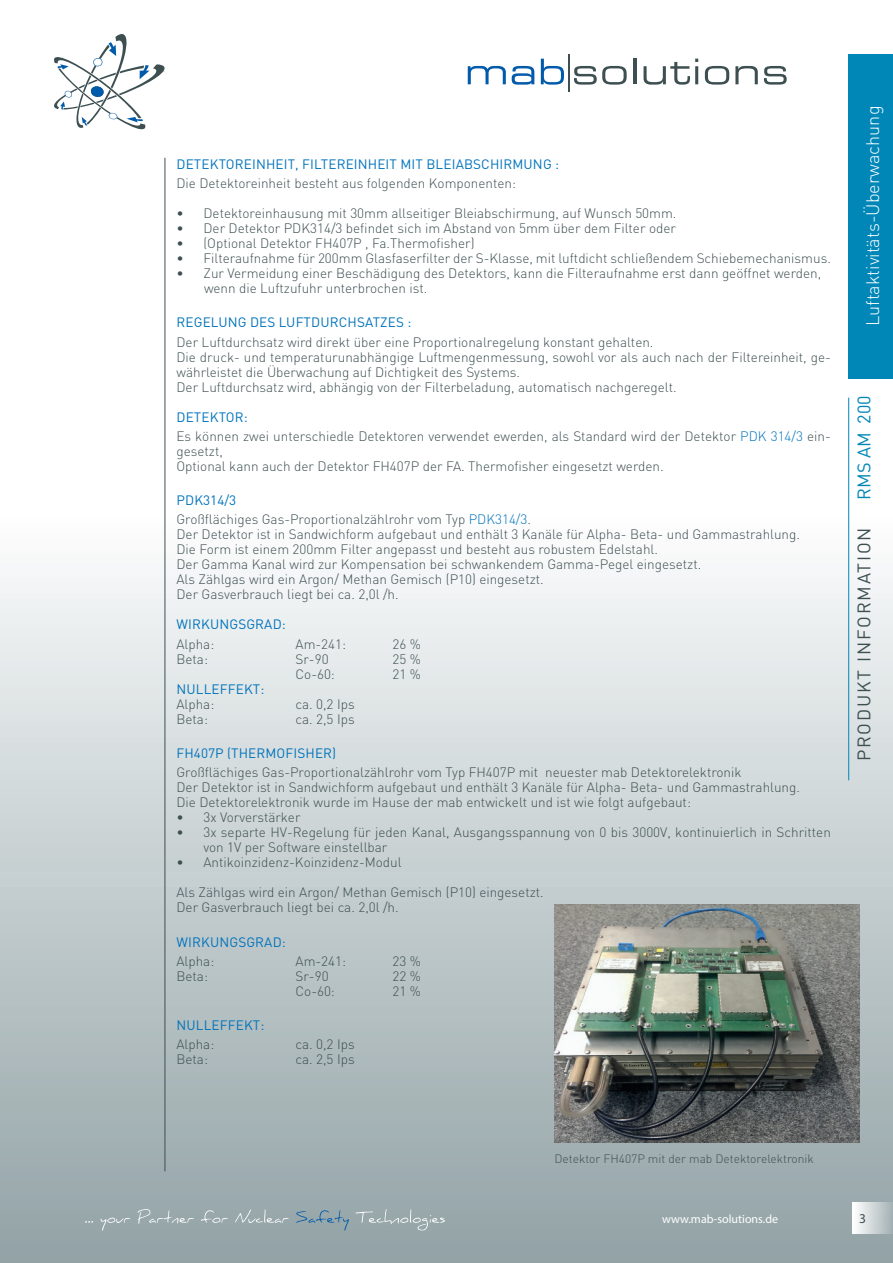
<style>
.page{position:relative;width:893px;height:1263px;background:#fff}
.page>*{position:absolute;margin:0;border:0;box-sizing:border-box;transform-origin:0 0}
.t1{font:300 18px "DIN Pro";color:#fff}
.t2{font:18px "DIN Pro";letter-spacing:.1em;color:#3d4f51}
.t3{font:18px "DIN Pro";color:#0087b8}
.t4{font:300 13.5px/15px "DIN Pro";color:#3d4f51}
.t5{font:13.5px "DIN Pro";letter-spacing:.01em;color:#0073bc}
.t6{font:13.5px "Myriad Pro";color:#3d4f51}
.t7{font:300 12px "DIN Pro";color:#3d4f51}
.t8{font:12px "Myriad Pro";color:#fff}
.s1{font-weight:400;color:#0073bc}
.s2{color:#0073bc}
</style>
<div class="page">
<div style="left:0;top:512px;width:893px;height:751px;background:linear-gradient(to bottom,#fbfcfd,#90a1a4)"></div>
<div style="left:853px;top:1203px;width:40px;height:31px;background:linear-gradient(to right,#fff,#a5b3b5)"></div>
<hr style="left:165px;top:158px;width:1px;height:1013px;background:#3d4f51">
<svg style="left:468px;top:66px;width:38px;height:18px"></svg>
<svg style="left:512px;top:66px;width:22px;height:19px"></svg>
<svg style="left:541px;top:59px;width:23px;height:26px"></svg>
<svg style="left:574px;top:66px;width:53px;height:19px"></svg>
<hr style="left:633px;top:59px;width:3px;height:25px;background:#3d4f51">
<svg style="left:644px;top:59px;width:54px;height:26px"></svg>
<svg style="left:705px;top:66px;width:24px;height:19px"></svg>
<svg style="left:735px;top:66px;width:23px;height:18px"></svg>
<svg style="left:764px;top:66px;width:23px;height:19px"></svg>
<hr style="left:569px;top:54px;width:1px;height:37px;background:#3d4f51">
<svg style="left:85px;top:1221px;width:8px;height:2px"></svg>
<svg style="left:101px;top:1217px;width:29px;height:13px"></svg>
<svg style="left:138px;top:1209px;width:56px;height:15px"></svg>
<svg style="left:201px;top:1210px;width:27px;height:13px"></svg>
<svg style="left:235px;top:1209px;width:54px;height:14px"></svg>
<svg style="left:296px;top:1210px;width:53px;height:20px"></svg>
<svg style="left:356px;top:1209px;width:89px;height:21px;background:#a1afb2"></svg>
<svg style="left:54px;top:34px;width:111px;height:95px"></svg>
<hr style="left:848px;top:398px;width:1px;height:382px;background:#0087b8">
<div style="left:848px;top:54px;width:45px;height:324px;background:#0087b8"></div>
<img style="left:555px;top:905px;width:304px;height:238px">
<p class="t5" style="left:177px;top:155px;width:384px">DETEKTOREINHEIT, FILTEREINHEIT MIT BLEIABSCHIRMUNG :</p>
<p class="t4" style="left:176px;top:175px;width:341px">Die Detektoreinheit besteht aus folgenden Komponenten:</p>
<p class="t4" style="left:176px;top:205px;width:502px">• Detektoreinhausung mit 30mm allseitiger Bleiabschirmung, auf Wunsch 50mm.</p>
<p class="t4" style="left:176px;top:220px;width:501px">• Der Detektor PDK314/3 befindet sich im Abstand von 5mm über dem Filter oder</p>
<p class="t4" style="left:176px;top:235px;width:300px">• (Optional Detektor FH407P , Fa.Thermofisher)</p>
<p class="t4" style="left:176px;top:250px;width:656px">• Filteraufnahme für 200mm Glasfaserfilter der S-Klasse, mit luftdicht schließendem Schiebemechanismus.</p>
<p class="t4" style="left:204px;top:265px;width:619px;text-indent:-28px">• Zur Vermeidung einer Beschädigung des Detektors, kann die Filteraufnahme erst dann geöffnet werden, wenn die Luftzufuhr unterbrochen ist.</p>
<p class="t5" style="left:177px;top:313px;width:236px">REGELUNG DES LUFTDURCHSATZES :</p>
<p class="t4" style="left:176px;top:334px;width:656px">Der Luftdurchsatz wird direkt über eine Proportionalregelung konstant gehalten.<br>Die druck- und temperaturunabhängige Luftmengenmessung, sowohl vor als auch nach der Filtereinheit, ge&shy;währleistet die Überwachung auf Dichtigkeit des Systems.<br>Der Luftdurchsatz wird, abhängig von der Filterbeladung, automatisch nachgeregelt.</p>
<p class="t4" style="left:176px;top:407px;width:656px;line-height:19.2px"><span class="s1">DETEKTOR:<br></span>Es können zwei unterschiedle Detektoren verwendet ewerden, als Standard wird der Detektor <span class="s2">PDK 314/3</span> ein-</p>
<p class="t4" style="left:176px;top:443px;width:489px">gesetzt,<br>Optional kann auch der Detektor FH407P der FA. Thermofisher eingesetzt werden.</p>
<p class="t4" style="left:176px;top:490px;width:356px;line-height:19.2px"><span class="s1">PDK314/3<br></span>Großflächiges Gas-Proportionalzählrohr vom Typ <span class="s2">PDK314/3</span>.</p>
<p class="t4" style="left:176px;top:526px;width:625px">Der Detektor ist in Sandwichform aufgebaut und enthält 3 Kanäle für Alpha- Beta- und Gammastrahlung.<br>Die Form ist einem 200mm Filter angepasst und besteht aus robustem Edelstahl.<br>Der Gamma Kanal wird zur Kompensation bei schwankendem Gamma-Pegel eingesetzt.<br>Als Zählgas wird ein Argon/ Methan Gemisch (P10) eingesetzt.<br>Der Gasverbrauch liegt bei ca. 2,0l /h.</p>
<p class="t5" style="left:177px;top:615px;width:111px">WIRKUNGSGRAD:</p>
<p class="t4" style="left:176px;top:636px;width:39px">Alpha:</p>
<p class="t4" style="left:296px;top:636px;width:52px">Am-241:</p>
<p class="t4" style="left:392px;top:636px;width:30px">26 %</p>
<p class="t4" style="left:176px;top:651px;width:33px">Beta:</p>
<p class="t4" style="left:296px;top:651px;width:35px">Sr-90</p>
<p class="t4" style="left:392px;top:651px;width:30px">25 %</p>
<p class="t4" style="left:296px;top:666px;width:41px">Co-60:</p>
<p class="t4" style="left:392px;top:666px;width:30px">21 %</p>
<p class="t5" style="left:177px;top:680px;width:89px">NULLEFFEKT:</p>
<p class="t4" style="left:176px;top:696px;width:39px">Alpha:</p>
<p class="t4" style="left:296px;top:696px;width:61px">ca. 0,2 Ips</p>
<p class="t4" style="left:176px;top:711px;width:33px">Beta:</p>
<p class="t4" style="left:296px;top:711px;width:61px">ca. 2,5 Ips</p>
<p class="t5" style="left:177px;top:744px;width:161px">FH407P (THERMOFISHER)</p>
<p class="t4" style="left:176px;top:764px;width:625px">Großflächiges Gas-Proportionalzählrohr vom Typ FH407P mit neuester mab Detektorelektronik<br>Der Detektor ist in Sandwichform aufgebaut und enthält 3 Kanäle für Alpha- Beta- und Gammastrahlung.<br>Die Detektorelektronik wurde im Hause der mab entwickelt und ist wie folgt aufgebaut:</p>
<p class="t4" style="left:176px;top:809px;width:126px">• 3x Vorverstärker</p>
<p class="t4" style="left:203px;top:824px;width:629px;text-indent:-27px">• 3x separte HV-Regelung für jeden Kanal, Ausgangsspannung von 0 bis 3000V, kontinuierlich in Schritten von 1V per Software einstellbar</p>
<p class="t4" style="left:176px;top:854px;width:227px">• Antikoinzidenz-Koinzidenz-Modul</p>
<p class="t4" style="left:176px;top:884px;width:369px">Als Zählgas wird ein Argon/ Methan Gemisch (P10) eingesetzt.<br>Der Gasverbrauch liegt bei ca. 2,0l /h.</p>
<p class="t5" style="left:177px;top:932px;width:111px">WIRKUNGSGRAD:</p>
<p class="t4" style="left:176px;top:953px;width:39px">Alpha:</p>
<p class="t4" style="left:296px;top:953px;width:52px">Am-241:</p>
<p class="t4" style="left:392px;top:953px;width:30px">23 %</p>
<p class="t4" style="left:176px;top:968px;width:33px">Beta:</p>
<p class="t4" style="left:296px;top:968px;width:35px">Sr-90</p>
<p class="t4" style="left:392px;top:968px;width:30px">22 %</p>
<p class="t4" style="left:296px;top:983px;width:41px">Co-60:</p>
<p class="t4" style="left:392px;top:983px;width:30px">21 %</p>
<p class="t5" style="left:177px;top:1016px;width:89px">NULLEFFEKT:</p>
<p class="t4" style="left:176px;top:1036px;width:39px">Alpha:</p>
<p class="t4" style="left:296px;top:1036px;width:61px">ca. 0,2 Ips</p>
<p class="t4" style="left:176px;top:1051px;width:33px">Beta:</p>
<p class="t4" style="left:296px;top:1051px;width:61px">ca. 2,5 Ips</p>
<h1 class="t1" style="left:860px;top:326px;width:222px;rotate:-90deg">Luftaktivitäts-Überwachung</h1>
<h1 class="t3" style="left:852px;top:500px;width:106px;rotate:-90deg">RMS AM 200</h1>
<h1 class="t2" style="left:852px;top:761px;width:235px;rotate:-90deg">PRODUKT INFORMATION</h1>
<p class="t7" style="left:554px;top:1151px;width:261px">Detektor FH407P mit der mab Detektorelektronik</p>
<p class="t8" style="left:662px;top:1211px;width:117px">www.mab-solutions.de</p>
<p class="t6" style="left:859px;top:1210px;width:8px">3</p>
</div>
